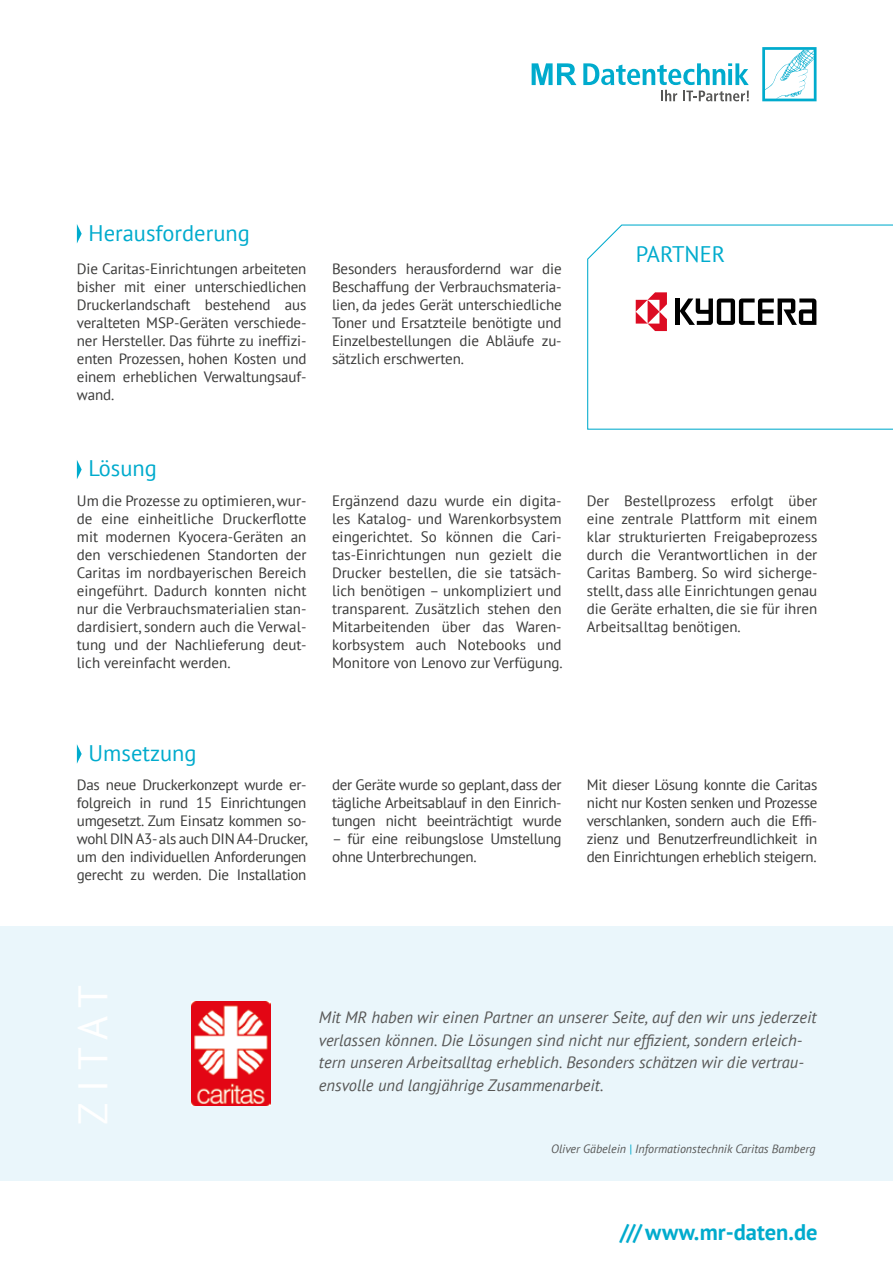
<style>
.page{position:relative;width:893px;height:1263px;background:#fff}
.page>*{position:absolute;margin:0;border:0;box-sizing:border-box;transform-origin:0 0}
.t1{font:41.25px "PT Sans";letter-spacing:.215em;color:#fff}
.t2{font:22.5px "PT Sans";color:#00abcd}
.t3{font:700 22.5px "PT Sans";color:#00abcd}
.t4{font:italic 16.5px/22.5px "PT Sans";color:#575756}
.t5{font:15px/18px "PT Sans";letter-spacing:-.01em;color:#3a3a39;text-align:justify}
.t6{font:italic 12px "PT Sans";color:#575756}
.s1{color:#00abcd}
</style>
<div class="page">
<svg style="left:762px;top:47px;width:54px;height:54px"></svg>
<svg style="left:583px;top:63px;width:166px;height:38px"></svg>
<svg style="left:532px;top:63px;width:44px;height:22px"></svg>
<svg style="left:77px;top:460px;width:5px;height:19px"></svg>
<svg style="left:587px;top:224px;width:306px;height:206px"></svg>
<svg style="left:77px;top:224px;width:5px;height:19px"></svg>
<div style="left:0;top:926px;width:893px;height:255px;background:#eaf6fb"></div>
<img style="left:191px;top:1001px;width:80px;height:104px">
<hr style="left:675px;top:298px;width:4px;height:27px;background:#000">
<svg style="left:680px;top:298px;width:136px;height:27px"></svg>
<svg style="left:636px;top:292px;width:31px;height:39px"></svg>
<svg style="left:77px;top:744px;width:5px;height:20px"></svg>
<h2 class="t2" style="left:89px;top:219px;width:163px">Herausforderung</h2>
<p class="t5" style="left:77px;top:260px;width:231px">Die Caritas-Einrichtungen arbeiteten bisher mit einer unterschiedlichen Druckerlandschaft bestehend aus veralteten MSP-Geräten verschiede&shy;ner Hersteller. Das führte zu ineffizi&shy;enten Prozessen, hohen Kosten und einem erheblichen Verwaltungsauf&shy;wand.</p>
<p class="t5" style="left:332px;top:260px;width:231px">Besonders herausfordernd war die Beschaffung der Verbrauchsmateria&shy;lien, da jedes Gerät unterschiedliche Toner und Ersatzteile benötigte und Einzelbestellungen die Abläufe zu&shy;sätzlich erschwerten.</p>
<h2 class="t2" style="left:89px;top:454px;width:70px">Lösung</h2>
<p class="t5" style="left:77px;top:491px;width:231px">Um die Prozesse zu optimieren, wur&shy;de eine einheitliche Druckerflotte mit modernen Kyocera-Geräten an den verschiedenen Standorten der Caritas im nordbayerischen Bereich eingeführt. Dadurch konnten nicht nur die Verbrauchsmaterialien stan&shy;dardisiert, sondern auch die Verwal&shy;tung und der Nachlieferung deut&shy;lich vereinfacht werden.</p>
<p class="t5" style="left:332px;top:491px;width:232px">Ergänzend dazu wurde ein digita&shy;les Katalog- und Warenkorbsystem eingerichtet. So können die Cari&shy;tas-Einrichtungen nun gezielt die Drucker bestellen, die sie tatsäch&shy;lich benötigen – unkompliziert und transparent. Zusätzlich stehen den Mitarbeitenden über das Waren&shy;korbsystem auch Notebooks und Monitore von Lenovo zur Verfügung.</p>
<h2 class="t2" style="left:636px;top:239px;width:91px">PARTNER</h2>
<p class="t5" style="left:587px;top:491px;width:232px">Der Bestellprozess erfolgt über eine zentrale Plattform mit einem klar strukturierten Freigabeprozess durch die Verantwortlichen in der Caritas Bamberg. So wird sicherge&shy;stellt, dass alle Einrichtungen genau die Geräte erhalten, die sie für ihren Arbeitsalltag benötigen.</p>
<h2 class="t2" style="left:89px;top:738px;width:110px">Umsetzung</h2>
<p class="t5" style="left:77px;top:776px;width:232px">Das neue Druckerkonzept wurde er&shy;folgreich in rund 15 Einrichtungen umgesetzt. Zum Einsatz kommen so&shy;wohl DIN A3- als auch DIN A4-Drucker, um den individuellen Anforderungen gerecht zu werden. Die Installation</p>
<p class="t5" style="left:332px;top:776px;width:231px">der Geräte wurde so geplant, dass der tägliche Arbeitsablauf in den Einrich&shy;tungen nicht beeinträchtigt wurde</p>
<p class="t5" style="left:332px;top:830px;width:231px">– für eine reibungslose Umstellung ohne Unterbrechungen.</p>
<p class="t5" style="left:587px;top:776px;width:232px">Mit dieser Lösung konnte die Caritas nicht nur Kosten senken und Prozesse verschlanken, sondern auch die Effi&shy;zienz und Benutzerfreundlichkeit in den Einrichtungen erheblich steigern.</p>
<h1 class="t1" style="left:66px;top:1125px;width:142px;rotate:-90deg">ZITAT</h1>
<p class="t4" style="left:319px;top:1006px;width:499px">Mit MR haben wir einen Partner an unserer Seite, auf den wir uns jederzeit verlassen können. Die Lösungen sind nicht nur effizient, sondern erleich&shy;tern unseren Arbeitsalltag erheblich. Besonders schätzen wir die vertrau&shy;ensvolle und langjährige Zusammenarbeit.</p>
<p class="t6" style="left:551px;top:1141px;width:266px">Oliver Gäbelein <span class="s1">|</span> Informationstechnik Caritas Bamberg</p>
<h2 class="t3" style="left:620px;top:1217px;width:199px">/// www.mr-daten.de</h2>
</div>
